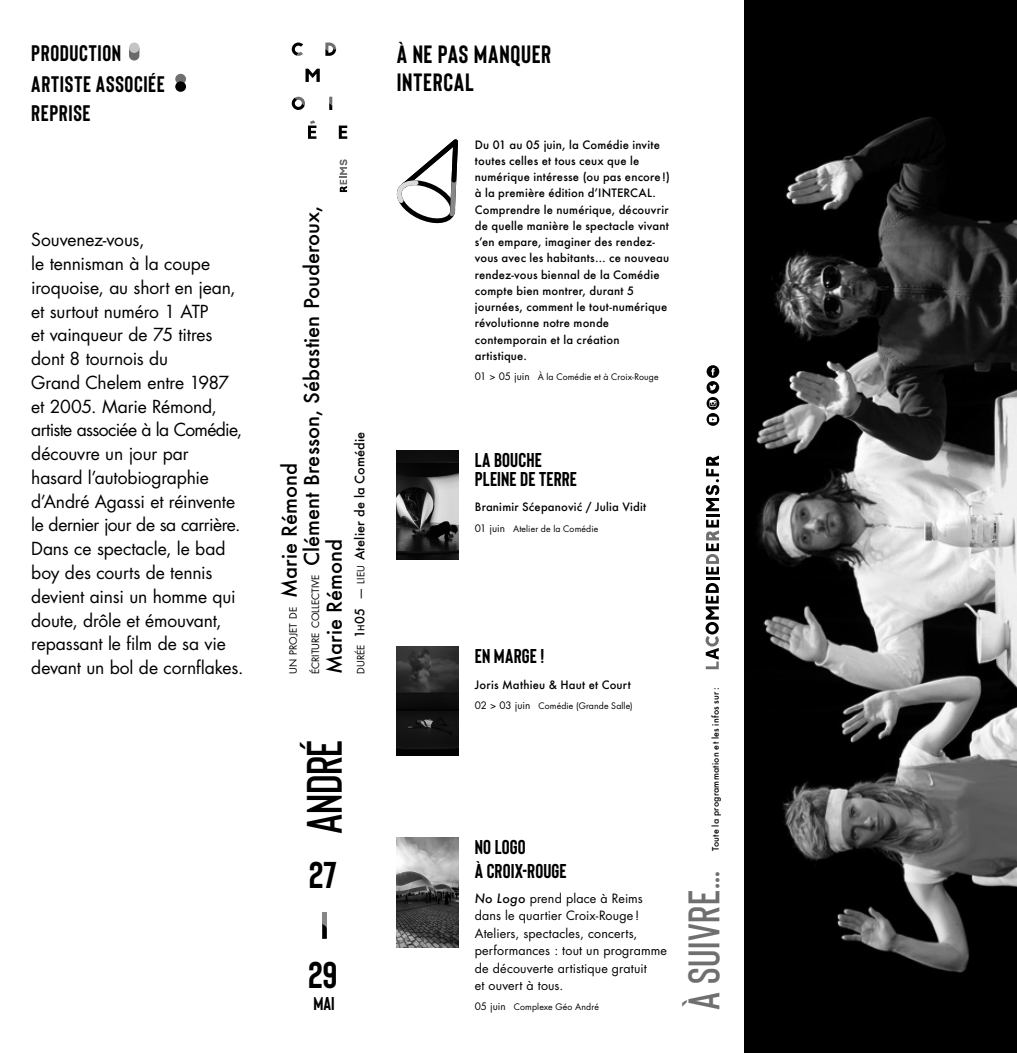
<style>
.page{position:relative;width:1017px;height:1053px;background:#fff}
.page>*{position:absolute;margin:0;border:0;box-sizing:border-box;transform-origin:0 0}
.t1{font:600 49.62px "Bison";letter-spacing:-.01em;color:#000}
.t2{font:600 44.12px "Bison";letter-spacing:.015em;color:#706f6f}
.t3{font:700 37.25px "Bison";color:#000}
.t4{font:700 25px/28.8px "Bison";letter-spacing:.03em;color:#000}
.t5{font:700 22.5px/30.4px "Bison";letter-spacing:.03em;color:#000}
.t6{font:500 20px/22.5px "Futura";color:#000}
.t7{font:700 20px/18.8px "Bison";letter-spacing:.01em;color:#000}
.t8{font:700 18.5px "Bison";color:#000}
.t9{font:17.5px/23.8px "Futura Std";letter-spacing:-.01em;color:#000}
.t10{font:500 12.62px "Futura";letter-spacing:.015em;color:#000}
.t11{font:12.5px/17.5px "Futura Std";letter-spacing:.015em;color:#000}
.t12{font:500 11.25px/16.2px "Futura";letter-spacing:.02em;color:#000}
.t13{font:8.75px "Futura Std";letter-spacing:.015em;color:#000}
.t14{font:500 8.75px "Futura";letter-spacing:.025em;color:#000}
.s1{font-family:"Futura Std";font-weight:400;font-size:9.88px}
.s2{font-style:inherit}
.s3{font-size:8.88px}
.s4{font-family:"Futura Std";font-weight:400}
.s5{font-size:10px}
.s6{font-family:"Futura";font-weight:500;font-style:italic}
</style>
<div class="page">
<img style="left:744px;top:0;width:273px;height:1052px">
<svg style="left:705px;top:455px;width:14px;height:214px"></svg>
<div style="left:322px;top:912px;width:5px;height:26px;background:#878787"></div>
<svg style="left:322px;top:923px;width:5px;height:15px"></svg>
<svg style="left:308px;top:120px;width:8px;height:19px"></svg>
<svg style="left:339px;top:125px;width:8px;height:14px"></svg>
<svg style="left:292px;top:43px;width:11px;height:13px"></svg>
<svg style="left:325px;top:43px;width:11px;height:13px"></svg>
<svg style="left:305px;top:69px;width:15px;height:13px"></svg>
<svg style="left:329px;top:97px;width:3px;height:13px"></svg>
<svg style="left:292px;top:97px;width:13px;height:13px"></svg>
<svg style="left:340px;top:159px;width:7px;height:33px"></svg>
<svg style="left:707px;top:365px;width:12px;height:45px"></svg>
<svg style="left:707px;top:413px;width:12px;height:13px"></svg>
<svg style="left:709px;top:416px;width:8px;height:6px"></svg>
<img style="left:397px;top:451px;width:61px;height:109px">
<img style="left:397px;top:646px;width:61px;height:110px">
<img style="left:397px;top:837px;width:61px;height:110px">
<svg style="left:129px;top:50px;width:10px;height:11px"></svg>
<div style="left:129px;top:43px;width:10px;height:10px;background:#c4c4c3;border-radius:50%"></div>
<div style="left:175px;top:74px;width:11px;height:10px;background:#706f6f;border-radius:50%"></div>
<div style="left:175px;top:81px;width:11px;height:11px;background:#000;border-radius:50%"></div>
<svg style="left:396px;top:139px;width:62px;height:84px"></svg>
<h3 class="t5" style="left:31px;top:36px;width:135px">PRODUCTION<br>ARTISTE ASSOCIÉE<br>REPRISE</h3>
<p class="t9" style="left:31px;top:228px;width:214px">Souvenez-vous,<br>le tennisman à la coupe iroquoise, au short en jean, et surtout numéro 1 ATP<br>et vainqueur de 75 titres dont 8 tournois du<br>Grand Chelem entre 1987 et 2005. Marie Rémond, artiste associée à la Comédie, découvre un jour par hasard l’autobiographie d’André Agassi et réinvente le dernier jour de sa carrière.<br>Dans ce spectacle, le bad boy des courts de tennis devient ainsi un homme qui doute, drôle et émouvant, repassant le film de sa vie devant un bol de cornflakes.</p>
<h3 class="t6" style="left:278px;top:674px;width:470px;rotate:-90deg"><span class="s1">un projet de</span> Marie Rémond<br><span class="s1">écriture collective</span> Clément Bresson, Sébastien Pouderoux,<br>Marie Rémond</h3>
<p class="t10" style="left:351px;top:674px;width:244px;rotate:-90deg"><span class="s1">durée</span> <span class="s2">1</span><span class="s3">h</span><span class="s2">05</span> <span class="s4">—</span> <span class="s1">lieu</span> Atelier de la Comédie</p>
<h1 class="t1" style="left:294px;top:834px;width:96px;rotate:-90deg">André</h1>
<h3 class="t3" style="left:309px;top:851px;width:29px">27</h3>
<h3 class="t3" style="left:308px;top:951px;width:31px">29</h3>
<h3 class="t8" style="left:314px;top:992px;width:23px">MAI</h3>
<h3 class="t4" style="left:397px;top:38px;width:156px">À NE PAS MANQUER<br>INTERCAL</h3>
<p class="t12" style="left:475px;top:136px;width:196px">Du 01 au 05 juin, la Comédie invite toutes celles et tous ceux que le numérique intéresse (ou pas encore!) à la première édition d’INTERCAL.<br>Comprendre le numérique, découvrir de quelle manière le spectacle vivant s’en empare, imaginer des rendez&shy;vous avec les habitants… ce nouveau rendez-vous biennal de la Comédie compte bien montrer, durant 5 journées, comment le tout-numérique révolutionne notre monde contemporain et la création artistique.</p>
<p class="t13" style="left:475px;top:371px;width:185px"><span class="s5">01 &gt; 05 juin</span> À la Comédie et à Croix-Rouge</p>
<h3 class="t7" style="left:475px;top:449px;width:104px">LA BOUCHE<br>PLEINE DE TERRE</h3>
<p class="t12" style="left:475px;top:499px;width:173px">Branimir Sćepanović / Julia Vidit</p>
<p class="t13" style="left:475px;top:523px;width:125px"><span class="s5">01 juin</span> Atelier de la Comédie</p>
<h3 class="t7" style="left:475px;top:645px;width:71px">EN MARGE !</h3>
<p class="t12" style="left:475px;top:676px;width:157px">Joris Mathieu &amp; Haut et Court</p>
<p class="t13" style="left:475px;top:700px;width:159px"><span class="s5">02 &gt; 03 juin</span> Comédie (Grande Salle)</p>
<h3 class="t7" style="left:475px;top:834px;width:93px;line-height:24px">NO LOGO<br>À CROIX-ROUGE</h3>
<p class="t11" style="left:475px;top:889px;width:194px"><span class="s6">No Logo</span> prend place à Reims dans le quartier Croix-Rouge !<br>Ateliers, spectacles, concerts, performances : tout un programme de découverte artistique gratuit<br>et ouvert à tous.</p>
<p class="t13" style="left:475px;top:1001px;width:126px"><span class="s5">05 juin</span> Complexe Géo André</p>
<p class="t14" style="left:710px;top:851px;width:165px;rotate:-90deg">Toute la programmation et les infos sur:</p>
<h2 class="t2" style="left:676px;top:1010px;width:141px;rotate:-90deg">à suivre…</h2>
</div>
